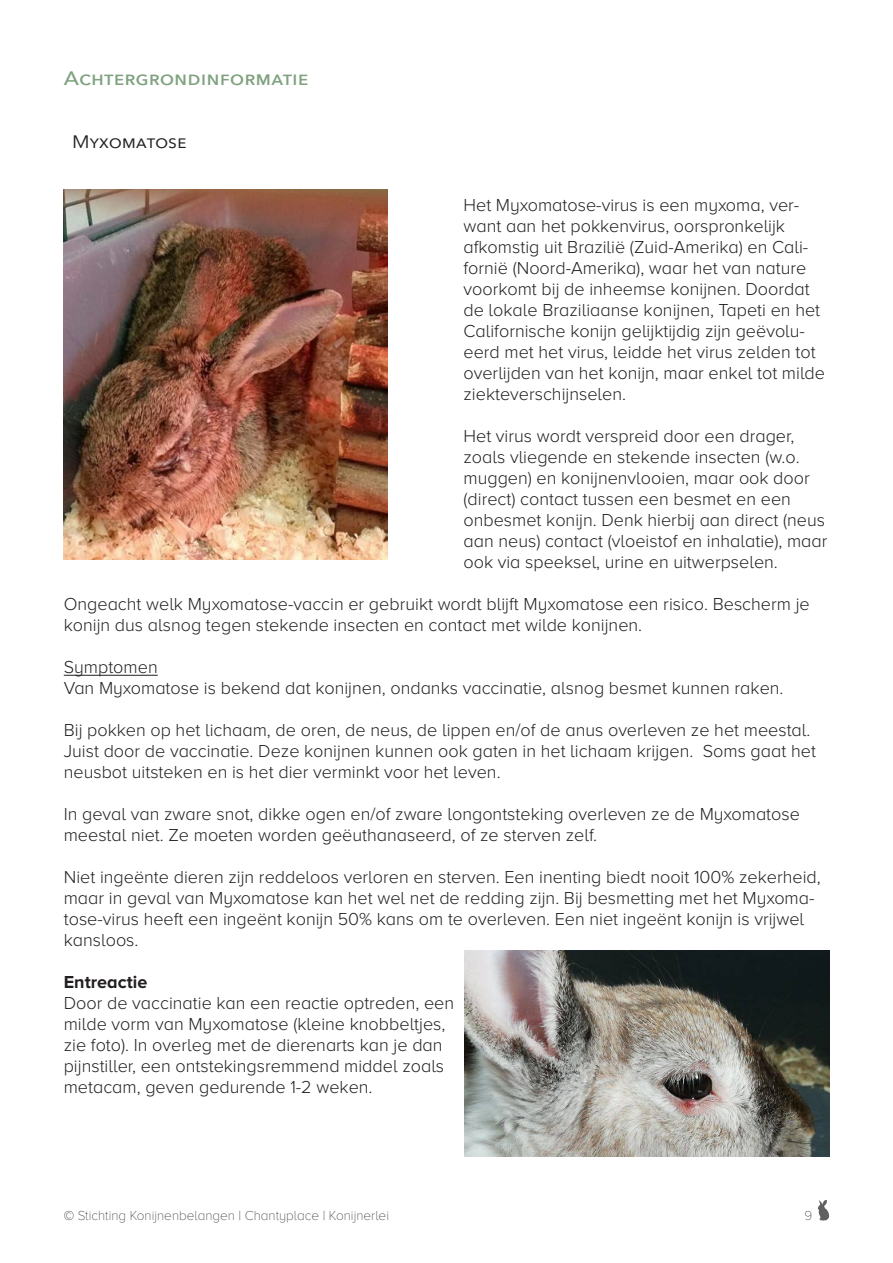
<style>
.page{position:relative;width:893px;height:1263px;background:#fff}
.page>*{position:absolute;margin:0;border:0;box-sizing:border-box;transform-origin:0 0}
.Kop_1{font:500 19.5px "Avenir Next";color:#80a280;scale:1.1 1}
.Bodytekst{font:300 18px/21px "Proxima Nova A";color:#231f20}
.Kop_2{font:18px "Avenir Next";color:#231f20;scale:1.1 1}
.Bodytekst_bold{font:700 18px "Proxima Nova A";color:#231f20}
.t1{font:100 13.5px "Proxima Nova A";color:#292d2f}
</style>
<div class="page">
<svg style="left:818px;top:1200px;width:11px;height:21px"></svg>
<hr style="left:64px;top:675px;width:94px;height:1px;background:#231f20">
<img style="left:64px;top:189px;width:324px;height:371px">
<img style="left:464px;top:950px;width:365px;height:207px">
<p class="Kop_1" style="left:64px;top:61px;width:224px">Achtergrondinformatie</p>
<p class="Kop_2" style="left:72px;top:126px;width:106px">Myxomatose</p>
<p class="Bodytekst" style="left:463px;top:194px;width:363px">Het Myxomatose-virus is een myxoma, ver&shy;want aan het pokkenvirus, oorspronkelijk afkomstig uit Brazilië (Zuid-Amerika) en Cali&shy;fornië (Noord-Amerika), waar het van nature voorkomt bij de inheemse konijnen. Doordat de lokale Braziliaanse konijnen, Tapeti en het Californische konijn gelijktijdig zijn geëvolu&shy;eerd met het virus, leidde het virus zelden tot overlijden van het konijn, maar enkel tot milde ziekteverschijnselen.</p>
<p class="Bodytekst" style="left:463px;top:425px;width:366px">Het virus wordt verspreid door een drager, zoals vliegende en stekende insecten (w.o. muggen) en konijnenvlooien, maar ook door (direct) contact tussen een besmet en een onbesmet konijn. Denk hierbij aan direct (neus aan neus) contact (vloeistof en inhalatie), maar ook via speeksel, urine en uitwerpselen.</p>
<p class="Bodytekst" style="left:64px;top:593px;width:747px">Ongeacht welk Myxomatose-vaccin er gebruikt wordt blijft Myxomatose een risico. Bescherm je konijn dus alsnog tegen stekende insecten en contact met wilde konijnen.</p>
<p class="Bodytekst" style="left:64px;top:656px;width:95px">Symptomen</p>
<p class="Bodytekst" style="left:64px;top:677px;width:721px">Van Myxomatose is bekend dat konijnen, ondanks vaccinatie, alsnog besmet kunnen raken.</p>
<p class="Bodytekst" style="left:64px;top:719px;width:754px">Bij pokken op het lichaam, de oren, de neus, de lippen en/of de anus overleven ze het meestal.<br>Juist door de vaccinatie. Deze konijnen kunnen ook gaten in het lichaam krijgen. Soms gaat het neusbot uitsteken en is het dier verminkt voor het leven.</p>
<p class="Bodytekst" style="left:64px;top:803px;width:738px">In geval van zware snot, dikke ogen en/of zware longontsteking overleven ze de Myxomatose meestal niet. Ze moeten worden geëuthanaseerd, of ze sterven zelf.</p>
<p class="Bodytekst" style="left:64px;top:866px;width:758px">Niet ingeënte dieren zijn reddeloos verloren en sterven. Een inenting biedt nooit 100% zekerheid, maar in geval van Myxomatose kan het wel net de redding zijn. Bij besmetting met het Myxoma&shy;tose-virus heeft een ingeënt konijn 50% kans om te overleven. Een niet ingeënt konijn is vrijwel kansloos.</p>
<p class="Bodytekst_bold" style="left:64px;top:972px;width:85px">Entreactie</p>
<p class="Bodytekst" style="left:64px;top:992px;width:392px">Door de vaccinatie kan een reactie optreden, een milde vorm van Myxomatose (kleine knobbeltjes, zie foto). In overleg met de dierenarts kan je dan pijnstiller, een ontstekingsremmend middel zoals metacam, geven gedurende 1-2 weken.</p>
<p class="t1" style="left:64px;top:1208px;width:327px">© Stichting Konijnenbelangen | Chantyplace | Konijnerlei</p>
<p class="t1" style="left:804px;top:1208px;width:9px">9</p>
</div>
